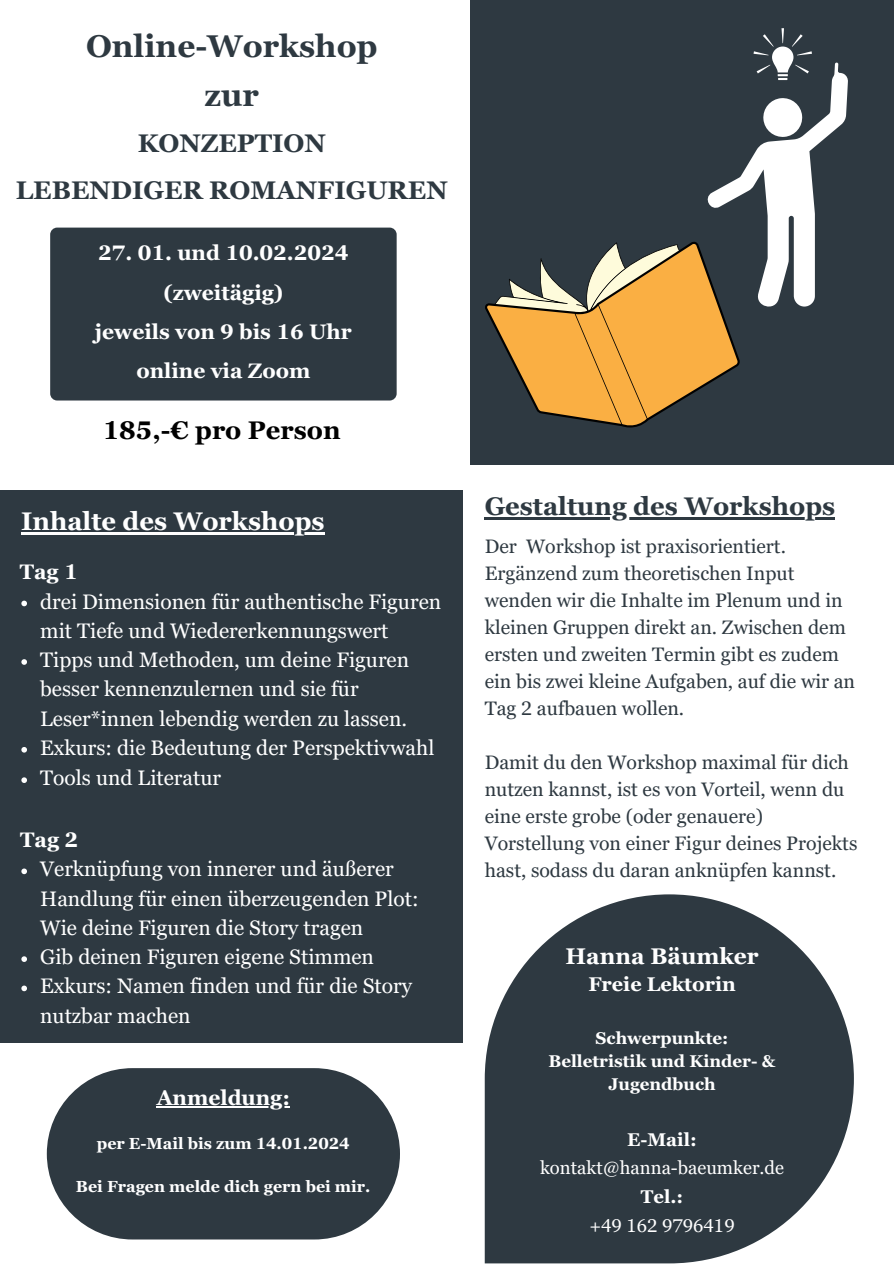
<style>
.page{position:relative;width:894px;height:1264px;background:#fff}
.page>*{position:absolute;margin:0;border:0;box-sizing:border-box;transform-origin:0 0}
.t1{font:700 31.5px "Georgia Pro";color:#2e3941}
.t2{font:700 25.5px "Georgia Pro";color:#2e3941}
.t3{font:700 25.5px "Georgia Pro";color:#fff}
.t4{font:700 25.5px "Georgia Pro";color:#000}
.t5{font:700 22.65px "Georgia Pro";color:#fff}
.t6{font:21px/29.2px "Georgia Pro";color:#fff}
.t7{font:700 21px "Georgia Pro";color:#fff}
.t8{font:700 19.8px "Georgia Pro";color:#fff}
.t9{font:19.5px/27px "Georgia Pro";color:#2e3941}
.t10{font:18.45px "Georgia Pro";color:#fff}
.t11{font:700 18.45px "Georgia Pro";color:#fff}
.t12{font:700 16.95px/23.4px "Georgia Pro";color:#fff;text-align:center}
.t13{font:700 16.05px "Georgia Pro";color:#fff}
</style>
<div class="page">
<div style="left:469px;top:0;width:424px;height:465px;background:#2e3941"></div>
<svg style="left:484px;top:894px;width:369px;height:369px;fill:#2e3941"></svg>
<div style="left:47px;top:1068px;width:353px;height:171px;background:#2e3941;border-radius:86px"></div>
<div style="left:0;top:490px;width:462px;height:552px;background:#2e3941"></div>
<svg style="left:21px;top:600px;width:6px;height:6px"></svg>
<svg style="left:21px;top:659px;width:6px;height:5px"></svg>
<svg style="left:21px;top:747px;width:6px;height:5px"></svg>
<svg style="left:21px;top:777px;width:6px;height:6px"></svg>
<svg style="left:21px;top:868px;width:6px;height:6px"></svg>
<svg style="left:21px;top:956px;width:6px;height:5px"></svg>
<svg style="left:21px;top:985px;width:6px;height:6px"></svg>
<div style="left:50px;top:227px;width:346px;height:173px;background:#2e3941;border-radius:7px"></div>
<svg style="left:707px;top:28px;width:140px;height:278px"></svg>
<svg style="left:485px;top:241px;width:255px;height:187px;fill:#faaf43"></svg>
<hr style="left:157px;top:1105px;width:133px;height:2px;background:#fff">
<hr style="left:21px;top:532px;width:303px;height:3px;background:#fff">
<hr style="left:484px;top:517px;width:351px;height:2px;background:#2e3941">
<p class="t1" style="left:86px;top:28px;width:293px">Online-Workshop</p>
<p class="t1" style="left:204px;top:77px;width:56px">zur</p>
<p class="t2" style="left:138px;top:129px;width:189px">KONZEPTION</p>
<p class="t2" style="left:16px;top:175px;width:433px">LEBENDIGER ROMANFIGUREN</p>
<p class="t7" style="left:98px;top:241px;width:252px">27. 01. und 10.02.2024</p>
<p class="t7" style="left:163px;top:280px;width:121px">(zweitägig)</p>
<p class="t7" style="left:95px;top:320px;width:258px">jeweils von 9 bis 16 Uhr</p>
<p class="t7" style="left:136px;top:359px;width:175px">online via Zoom</p>
<p class="t4" style="left:103px;top:416px;width:239px">185,-€ pro Person</p>
<p class="t3" style="left:21px;top:507px;width:305px">Inhalte des Workshops</p>
<p class="t7" style="left:20px;top:560px;width:59px">Tag 1</p>
<p class="t6" style="left:40px;top:586px;width:402px">drei Dimensionen für authentische Figuren mit Tiefe und Wiedererkennungswert</p>
<p class="t6" style="left:40px;top:645px;width:370px">Tipps und Methoden, um deine Figuren besser kennenzulernen und sie für<br>Leser*innen lebendig werden zu lassen.</p>
<p class="t6" style="left:40px;top:733px;width:395px">Exkurs: die Bedeutung der Perspektivwahl</p>
<p class="t6" style="left:40px;top:763px;width:182px">Tools und Literatur</p>
<p class="t7" style="left:20px;top:827px;width:59px">Tag 2</p>
<p class="t6" style="left:40px;top:854px;width:380px">Verknüpfung von innerer und äußerer<br>Handlung für einen überzeugenden Plot:<br>Wie deine Figuren die Story tragen</p>
<p class="t6" style="left:40px;top:942px;width:335px">Gib deinen Figuren eigene Stimmen</p>
<p class="t6" style="left:40px;top:971px;width:373px">Exkurs: Namen finden und für die Story nutzbar machen</p>
<p class="t7" style="left:157px;top:1085px;width:135px">Anmeldung:</p>
<p class="t13" style="left:97px;top:1134px;width:254px">per E-Mail bis zum 14.01.2024</p>
<p class="t13" style="left:76px;top:1177px;width:296px">Bei Fragen melde dich gern bei mir.</p>
<p class="t2" style="left:484px;top:492px;width:352px">Gestaltung des Workshops</p>
<p class="t9" style="left:484px;top:532px;width:303px">Der Workshop ist praxisorientiert.</p>
<p class="t9" style="left:484px;top:559px;width:372px">Ergänzend zum theoretischen Input wenden wir die Inhalte im Plenum und in kleinen Gruppen direkt an. Zwischen dem ersten und zweiten Termin gibt es zudem ein bis zwei kleine Aufgaben, auf die wir an Tag 2 aufbauen wollen.</p>
<p class="t9" style="left:484px;top:748px;width:374px">Damit du den Workshop maximal für dich nutzen kannst, ist es von Vorteil, wenn du eine erste grobe (oder genauere)<br>Vorstellung von einer Figur deines Projekts hast, sodass du daran anknüpfen kannst.</p>
<p class="t5" style="left:565px;top:943px;width:194px">Hanna Bäumker</p>
<p class="t8" style="left:588px;top:972px;width:149px">Freie Lektorin</p>
<p class="t12" style="left:595px;top:1026px;width:134px">Schwerpunkte:</p>
<p class="t12" style="left:548px;top:1049px;width:228px">Belletristik und Kinder- &amp;<br>Jugendbuch</p>
<p class="t11" style="left:627px;top:1128px;width:71px">E-Mail:</p>
<p class="t10" style="left:540px;top:1157px;width:245px">kontakt@hanna-baeumker.de</p>
<p class="t11" style="left:640px;top:1186px;width:44px">Tel.:</p>
<p class="t10" style="left:589px;top:1214px;width:147px">+49 162 9796419</p>
</div>
